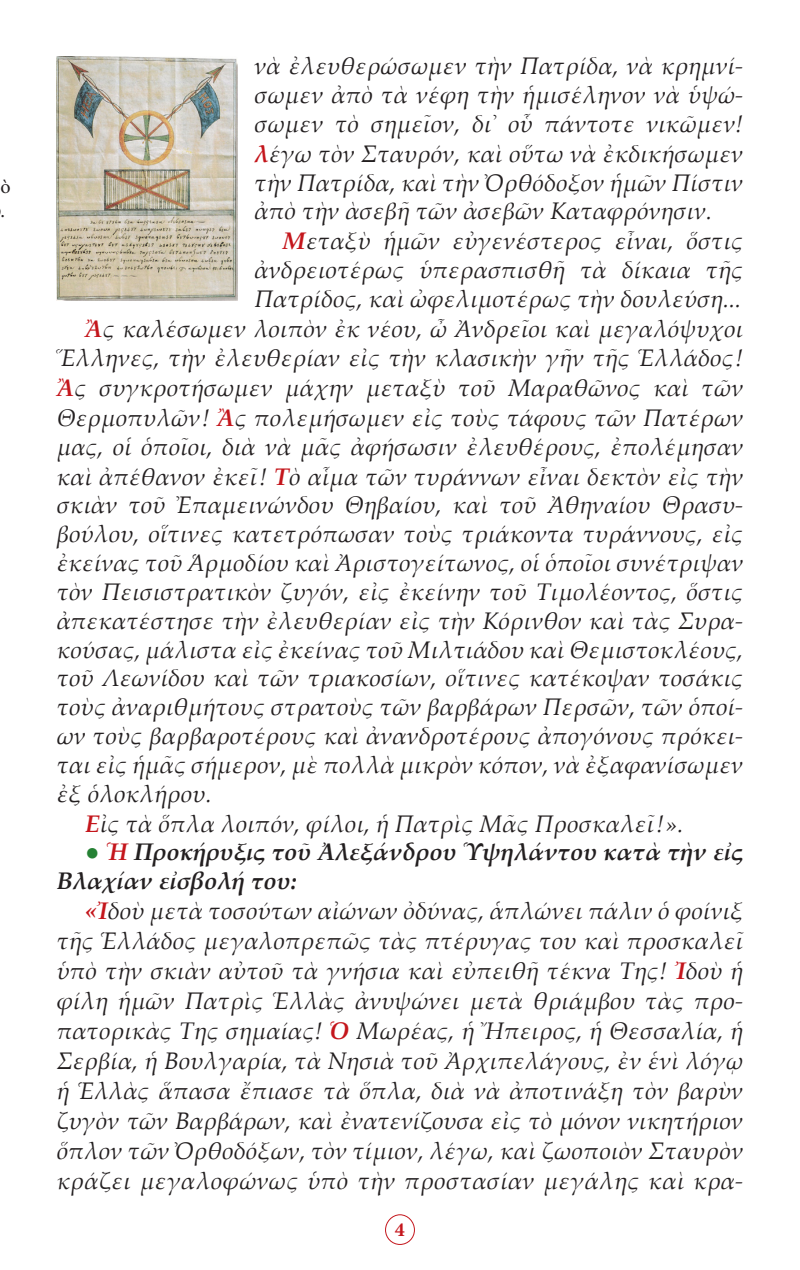
<style>
.page{position:relative;width:800px;height:1270px;background:#fff}
.page>*{position:absolute;margin:0;border:0;box-sizing:border-box;transform-origin:0 0}
.t1{font:italic 24px/29px "Palatino Linotype";color:#231f20;text-align:justify}
.t2{font:italic 700 24px/28.8px "Palatino Linotype";color:#231f20}
.t3{font:20px/24px "Minion Pro";color:#231f20}
.t4{font:700 20px "Minion Pro";color:#c4161c}
.s1{font-weight:700;color:#c4161c}
.s2{font-style:normal;color:#258134}
.s3{color:#c4161c}
</style>
<div class="page">
<div style="left:385px;top:1214px;width:30px;height:31px;border:1px solid #c4161c;border-radius:50%"></div>
<img style="left:57px;top:57px;width:180px;height:244px">
<p class="t3" style="left:0;top:175px;width:12px">ὸ .</p>
<p class="t1" style="left:255px;top:51px;width:490px">νὰ ἐλευθερώσωμεν τὴν Πατρίδα, νὰ κρημνί&shy;σωμεν ἀπὸ τὰ νέφη τὴν ἡμισέληνον νὰ ὑψώ&shy;σωμεν τὸ σημεῖον, δι᾿ οὗ πάντοτε νικῶμεν! <span class="s1">λ</span>έγω τὸν Σταυρόν, καὶ οὕτω νὰ ἐκδικήσωμεν τὴν Πατρίδα, καὶ τὴν Ὀρθόδοξον ἡμῶν Πίστιν ἀπὸ τὴν ὰσεβῆ τῶν ἀσεβῶν Καταφρόνησιν.</p>
<p class="t1" style="left:255px;top:226px;width:490px;text-indent:28px"><span class="s1">Μ</span>εταξὺ ἡμῶν εὐγενέστερος εἶναι, ὅστις ἀνδρειοτέρως ὑπερασπισθῆ τὰ δίκαια τῆς Πατρίδος, καὶ ὠφελιμοτέρως τὴν δουλεύση...</p>
<p class="t1" style="left:57px;top:313px;width:688px;text-indent:28px"><span class="s1">Ἂ</span>ς καλέσωμεν λοιπὸν ἐκ νέου, ὦ Ἀνδρεῖοι καὶ μεγαλόψυχοι Ἕλληνες, τὴν ἐλευθερίαν εἰς τὴν κλασικὴν γῆν τῆς Ἑλλάδος!<br><span class="s1">Ἂ</span>ς συγκροτήσωμεν μάχην μεταξὺ τοῦ Μαραθῶνος καὶ τῶν Θερμοπυλῶν! <span class="s1">Ἂ</span>ς πολεμήσωμεν εἰς τοὺς τάφους τῶν Πατέρων μας, οἱ ὁποῖοι, διὰ νὰ μᾶς ἀφήσωσιν ἐλευθέρους, ἐπολέμησαν καὶ ἀπέθανον ἐκεῖ! <span class="s1">Τ</span>ὸ αἷμα τῶν τυράννων εἶναι δεκτὸν εἰς τὴν σκιὰν τοῦ Ἐπαμεινώνδου Θηβαίου, καὶ τοῦ Ἀθηναίου Θρασυ&shy;βούλου, οἵτινες κατετρόπωσαν τοὺς τριάκοντα τυράννους, εἰς ἐκείνας τοῦ Ἁρμοδίου καὶ Ἀριστογείτωνος, οἱ ὁποῖοι συνέτριψαν τὸν Πεισιστρατικὸν ζυγόν, εἰς ἐκείνην τοῦ Τιμολέοντος, ὅστις ἀπεκατέστησε τὴν ἐλευθερίαν εἰς τὴν Κόρινθον καὶ τὰς Συρα&shy;κούσας, μάλιστα εἰς ἐκείνας τοῦ Μιλτιάδου καὶ Θεμιστοκλέους, τοῦ Λεωνίδου καὶ τῶν τριακοσίων, οἵτινες κατέκοψαν τοσάκις τοὺς ἀναριθμήτους στρατοὺς τῶν βαρβάρων Περσῶν, τῶν ὁποί&shy;ων τοὺς βαρβαροτέρους καὶ ἀνανδροτέρους ἀπογόνους πρόκει&shy;ται εἰς ἡμᾶς σήμερον, μὲ πολλὰ μικρὸν κόπον, νὰ ἐξαφανίσωμεν ἐξ ὁλοκλήρου.</p>
<p class="t1" style="left:85px;top:808px;width:600px"><span class="s1">Ε</span>ἰς τὰ ὅπλα λοιπόν, φίλοι, ἡ Πατρὶς Μᾶς Προσκαλεῖ!».</p>
<p class="t2" style="left:57px;top:837px;width:688px;text-indent:28px"><span class="s2">●</span> <span class="s3">Ἡ</span> Προκήρυξις τοῦ Ἀλεξάνδρου Ὑψηλάντου κατὰ τὴν εἰς<br>Βλαχίαν εἰσβολή του:</p>
<p class="t1" style="left:57px;top:895px;width:688px;line-height:30px;text-indent:28px"><span class="s1">«Ἰ</span>δοὺ μετὰ τοσούτων αἰώνων ὀδύνας, ἁπλώνει πάλιν ὁ φοίνιξ τῆς Ἑλλάδος μεγαλοπρεπῶς τὰς πτέρυγας του καὶ προσκαλεῖ ὑπὸ τὴν σκιὰν αὐτοῦ τὰ γνήσια καὶ εὐπειθῆ τέκνα Της! <span class="s1">Ἰ</span>δοὺ ἡ φίλη ἡμῶν Πατρὶς Ἑλλὰς ἀνυψώνει μετὰ θριάμβου τὰς προ&shy;πατορικὰς Της σημαίας! <span class="s1">Ὁ</span> Μωρέας, ἡ Ἤπειρος, ἡ Θεσσαλία, ἡ Σερβία, ἡ Βουλγαρία, τὰ Νησιὰ τοῦ Ἀρχιπελάγους, ἐν ἑνὶ λόγῳ ἡ Ἑλλὰς ἅπασα ἔπιασε τὰ ὅπλα, διὰ νὰ ἀποτινάξη τὸν βαρὺν ζυγὸν τῶν Βαρβάρων, καὶ ἐνατενίζουσα εἰς τὸ μόνον νικητήριον ὅπλον τῶν Ὀρθοδόξων, τὸν τίμιον, λέγω, καὶ ζωοποιὸν Σταυρὸν κράζει μεγαλοφώνως ὑπὸ τὴν προστασίαν μεγάλης καὶ κρα-</p>
<p class="t4" style="left:395px;top:1216px;width:11px">4</p>
</div>
